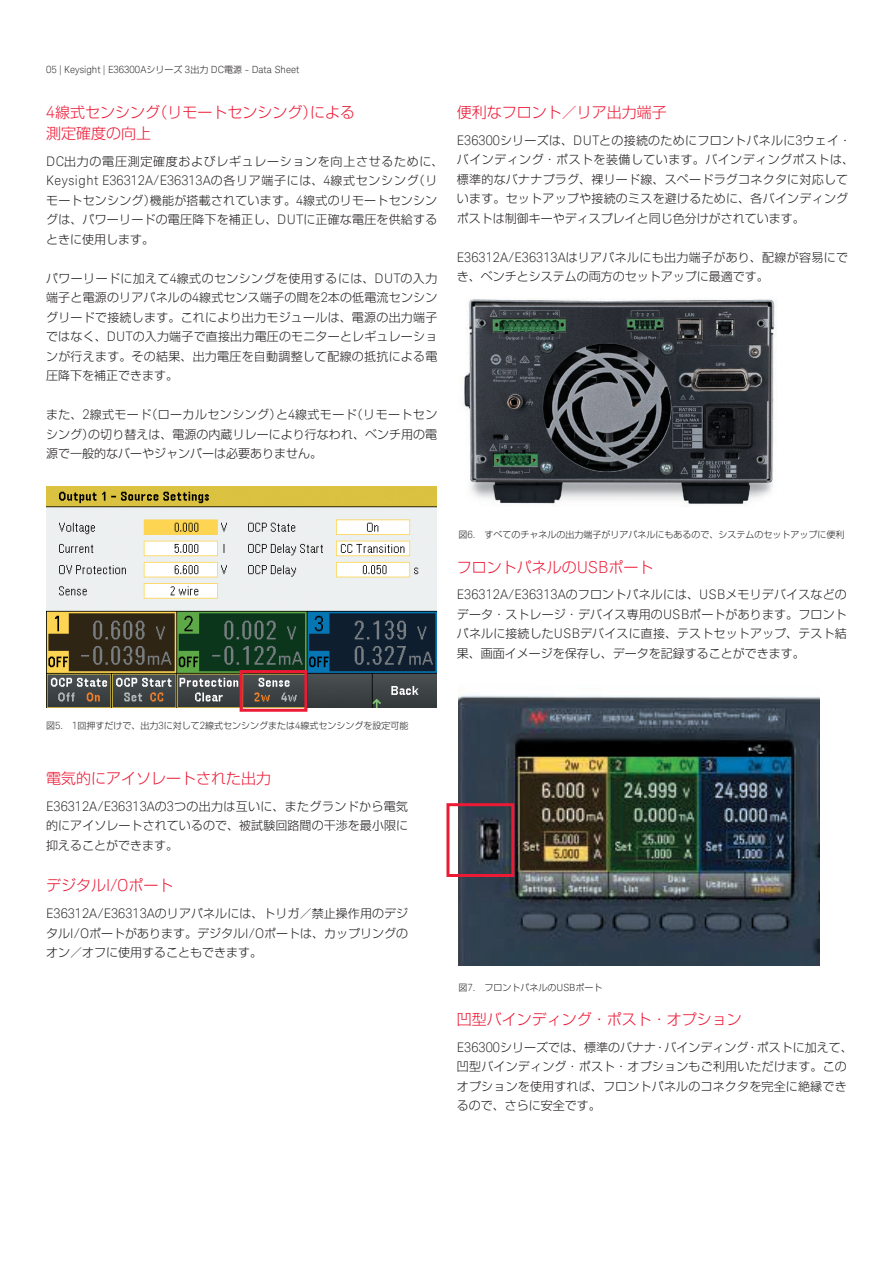
<style>
.page{position:relative;width:893px;height:1263px;background:#fff}
.page>*{position:absolute;margin:0;border:0;box-sizing:border-box;transform-origin:0 0}
.t1{font:300 15px/21px "Shin Go Pro";color:#ed1a36}
.t2{font:300 13.2px "Keysight Sans";color:#231f20}
.t3{font:300 12px/19.5px "Shin Go Pro";letter-spacing:.015em;color:#231f20;text-align:justify}
.t4{font:300 12px "Shin Go Pro";letter-spacing:.055em;color:#231f20}
.t5{font:300 9.9px "Keysight Sans";color:#231f20}
.t6{font:300 9px "Shin Go Pro";color:#231f20}
.s1{font-family:"Shin Go Pro";font-size:9px}
.s2{font-family:"Keysight Sans";font-size:16.5px}
.s3{font-family:"Keysight Sans";font-size:13.2px}
.s4{font-family:"Shin Go Pro";font-size:12px}
.s5{font-family:"Keysight Sans";font-size:9.9px}
</style>
<div class="page">
<img style="left:46px;top:486px;width:390px;height:221px">
<img style="left:462px;top:299px;width:315px;height:207px">
<img style="left:459px;top:695px;width:361px;height:271px">
<div style="left:446px;top:803px;width:68px;height:74px;border:3px solid #ed1a36"></div>
<div style="left:240px;top:670px;width:67px;height:42px;border:3px solid #ed1a36"></div>
<p class="t5" style="left:46px;top:64px;width:255px">05 | Keysight | E36300A<span class="s1">シリーズ</span> 3<span class="s1">出力</span> DC<span class="s1">電源</span> - Data Sheet</p>
<p class="t1" style="left:46px;top:100px;width:310px"><span class="s2">4</span>線式センシング（リモートセンシング）による測定確度の向上</p>
<p class="t4" style="left:46px;top:151px;width:399px"><span class="s3">DC</span>出力の電圧測定確度およびレギュレーションを向上させるために、</p>
<p class="t2" style="left:46px;top:173px;width:393px">Keysight E36312A/E36313A<span class="s4">の各リア端子には、</span>4<span class="s4">線式センシング（リ</span></p>
<p class="t3" style="left:46px;top:189px;width:393px">モートセンシング）機能が搭載されています。<span class="s3">4</span>線式のリモートセンシングは、パワーリードの電圧降下を補正し、<span class="s3">DUT</span>に正確な電圧を供給するときに使用します。</p>
<p class="t3" style="left:46px;top:267px;width:393px">パワーリードに加えて<span class="s3">4</span>線式のセンシングを使用するには、<span class="s3">DUT</span>の入力端子と電源のリアパネルの<span class="s3">4</span>線式センス端子の間を<span class="s3">2</span>本の低電流センシングリードで接続します。これにより出力モジュールは、電源の出力端子ではなく、<span class="s3">DUT</span>の入力端子で直接出力電圧のモニターとレギュレーションが行えます。その結果、出力電圧を自動調整して配線の抵抗による電圧降下を補正できます。</p>
<p class="t3" style="left:46px;top:404px;width:393px">また、<span class="s3">2</span>線式モード（ローカルセンシング）と<span class="s3">4</span>線式モード（リモートセンシング）の切り替えは、電源の内蔵リレーにより行なわれ、ベンチ用の電源で一般的なバーやジャンパーは必要ありません。</p>
<p class="t1" style="left:457px;top:100px;width:211px">便利なフロント／リア出力端子</p>
<p class="t3" style="left:457px;top:129px;width:399px;text-align:left"><span class="s3">E36300</span>シリーズは、<span class="s3">DUT</span>との接続のためにフロントパネルに<span class="s3">3</span>ウェイ・バインディング・ポストを装備しています。バインディングポストは、標準的なバナナプラグ、裸リード線、スペードラグコネクタに対応しています。セットアップや接続のミスを避けるために、各バインディングポストは制御キーやディスプレイと同じ色分けがされています。</p>
<p class="t3" style="left:457px;top:246px;width:393px"><span class="s3">E36312A/E36313A</span>はリアパネルにも出力端子があり、配線が容易にでき、ベンチとシステムの両方のセットアップに最適です。</p>
<p class="t6" style="left:46px;top:718px;width:364px">図<span class="s5">5. 1</span>回押すだけで、出力<span class="s5">3</span>に対して<span class="s5">2</span>線式センシングまたは<span class="s5">4</span>線式センシングを設定可能</p>
<p class="t1" style="left:46px;top:766px;width:227px">電気的にアイソレートされた出力</p>
<p class="t3" style="left:46px;top:795px;width:364px"><span class="s3">E36312A/E36313A</span>の<span class="s3">3</span>つの出力は互いに、またグランドから電気的にアイソレートされているので、被試験回路間の干渉を最小限に抑えることができます。</p>
<p class="t1" style="left:46px;top:873px;width:129px">デジタル<span class="s2">I/O</span>ポート</p>
<p class="t3" style="left:46px;top:902px;width:364px"><span class="s3">E36312A/E36313A</span>のリアパネルには、トリガ／禁止操作用のデジタル<span class="s3">I/O</span>ポートがあります。デジタル<span class="s3">I/O</span>ポートは、カップリングのオン／オフに使用することもできます。</p>
<p class="t6" style="left:459px;top:527px;width:387px">図<span class="s5">6.</span>　すべてのチャネルの出力端子がリアパネルにもあるので、システムのセットアップに便利</p>
<p class="t1" style="left:457px;top:554px;width:198px">フロントパネルの<span class="s2">USB</span>ポート</p>
<p class="t3" style="left:457px;top:584px;width:391px"><span class="s3">E36312A/E36313A</span>のフロントパネルには、<span class="s3">USB</span>メモリデバイスなどのデータ・ストレージ・デバイス専用の<span class="s3">USB</span>ポートがあります。フロントパネルに接続した<span class="s3">USB</span>デバイスに直接、テストセットアップ、テスト結果、画面イメージを保存し、データを記録することができます。</p>
<p class="t6" style="left:459px;top:980px;width:145px">図<span class="s5">7.</span>　フロントパネルの<span class="s5">USB</span>ポート</p>
<p class="t1" style="left:457px;top:1007px;width:286px">凹型バインディング・ポスト・オプション</p>
<p class="t3" style="left:457px;top:1036px;width:397px;text-align:left"><span class="s3">E36300</span>シリーズでは、標準のバナナ・バインディング・ポストに加えて、凹型バインディング・ポスト・オプションもご利用いただけます。このオプションを使用すれば、フロントパネルのコネクタを完全に絶縁できるので、さらに安全です。</p>
</div>
